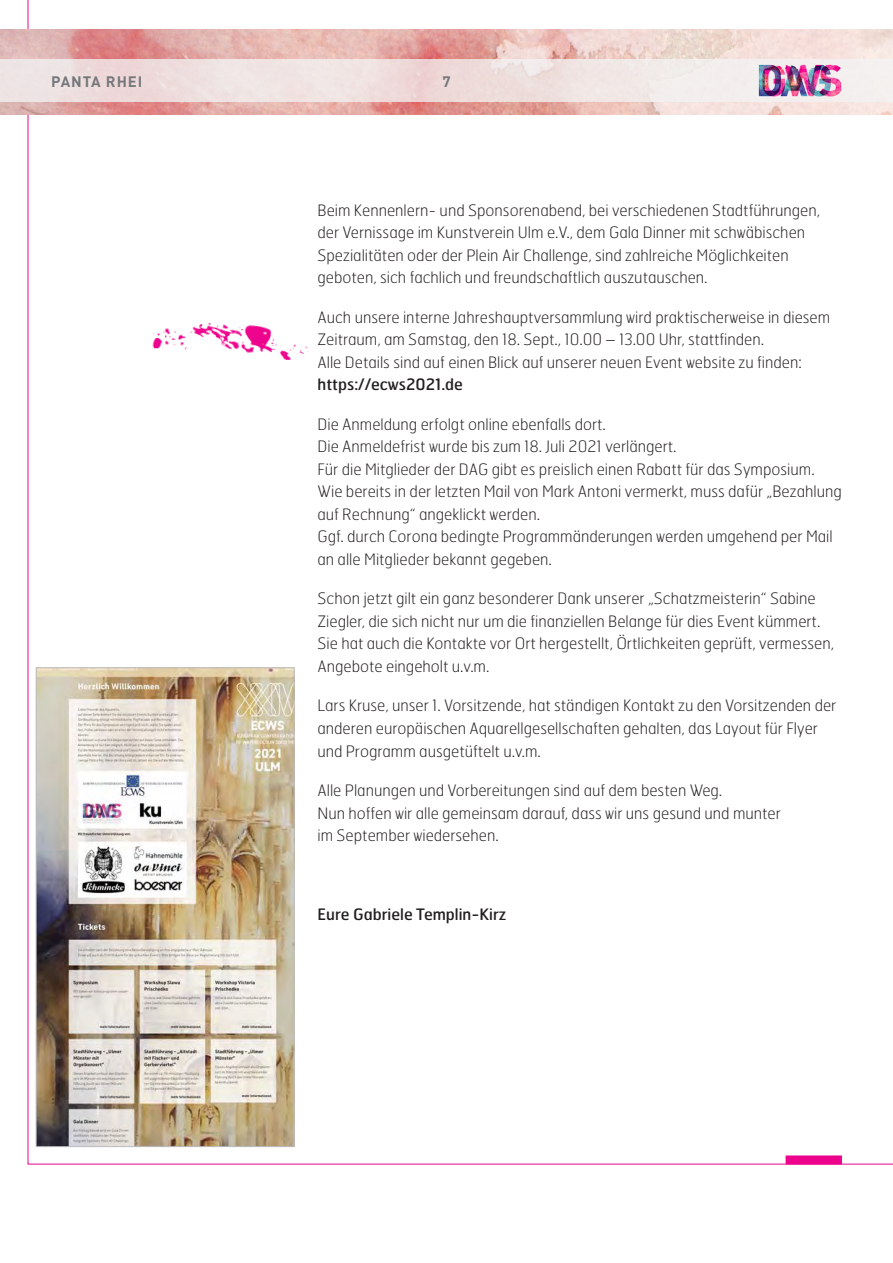
<style>
.page{position:relative;width:893px;height:1263px;background:#fff}
.page>*{position:absolute;margin:0;border:0;box-sizing:border-box;transform-origin:0 0}
.fließ_DAB{font:100 15.75px/22.5px "Hermes";color:#231f20}
.fließ_DAB-2{font:15.75px "Hermes";color:#231f20}
.t1{font:700 15px "DIN Pro";letter-spacing:.06em;color:#76787b}
.s1{font-weight:400}
</style>
<div class="page">
<div style="left:786px;top:1155px;width:56px;height:9px;background:#ed028c"></div>
<img style="left:152px;top:322px;width:157px;height:38px">
<img style="left:38px;top:670px;width:254px;height:475px">
<div style="left:36px;top:668px;width:258px;height:479px;border:1px solid #bcbdc0"></div>
<img style="left:0;top:30px;width:893px;height:85px">
<svg style="left:0;top:60px;width:893px;height:42px;background:#efe3e2"></svg>
<img style="left:757px;top:65px;width:85px;height:32px">
<p class="t1" style="left:51px;top:71px;width:93px">PANTA RHEI</p>
<p class="t1" style="left:442px;top:71px;width:10px">7</p>
<p class="fließ_DAB" style="left:317px;top:198px;width:504px">Beim Kennenlern- und Sponsorenabend, bei verschiedenen Stadtführungen, der Vernissage im Kunstverein Ulm e.V., dem Gala Dinner mit schwäbischen Spezialitäten oder der Plein Air Challenge, sind zahlreiche Möglichkeiten geboten, sich fachlich und freundschaftlich auszutauschen.</p>
<p class="fließ_DAB" style="left:317px;top:305px;width:514px">Auch unsere interne Jahreshauptversammlung wird praktischerweise in diesem Zeitraum, am Samstag, den 18. Sept., 10.00 – 13.00 Uhr, stattfinden.<br>Alle Details sind auf einen Blick auf unserer neuen Event website zu finden: <span class="s1">https://ecws2021.de</span></p>
<p class="fließ_DAB" style="left:317px;top:412px;width:526px">Die Anmeldung erfolgt online ebenfalls dort.<br>Die Anmeldefrist wurde bis zum 18. Juli 2021 verlängert.<br>Für die Mitglieder der DAG gibt es preislich einen Rabatt für das Symposium.<br>Wie bereits in der letzten Mail von Mark Antoni vermerkt, muss dafür „Bezahlung auf Rechnung“ angeklickt werden.<br>Ggf. durch Corona bedingte Programmänderungen werden umgehend per Mail an alle Mitglieder bekannt gegeben.</p>
<p class="fließ_DAB" style="left:317px;top:587px;width:518px">Schon jetzt gilt ein ganz besonderer Dank unserer „Schatzmeisterin“ Sabine Ziegler, die sich nicht nur um die finanziellen Belange für dies Event kümmert.<br>Sie hat auch die Kontakte vor Ort hergestellt, Örtlichkeiten geprüft, vermessen, Angebote eingeholt u.v.m.</p>
<p class="fließ_DAB" style="left:317px;top:694px;width:520px">Lars Kruse, unser 1. Vorsitzende, hat ständigen Kontakt zu den Vorsitzenden der anderen europäischen Aquarellgesellschaften gehalten, das Layout für Flyer und Programm ausgetüftelt u.v.m.</p>
<p class="fließ_DAB" style="left:317px;top:779px;width:465px">Alle Planungen und Vorbereitungen sind auf dem besten Weg.<br>Nun hoffen wir alle gemeinsam darauf, dass wir uns gesund und munter im September wiedersehen.</p>
<p class="fließ_DAB-2" style="left:317px;top:904px;width:190px">Eure Gabriele Templin-Kirz</p>
</div>
